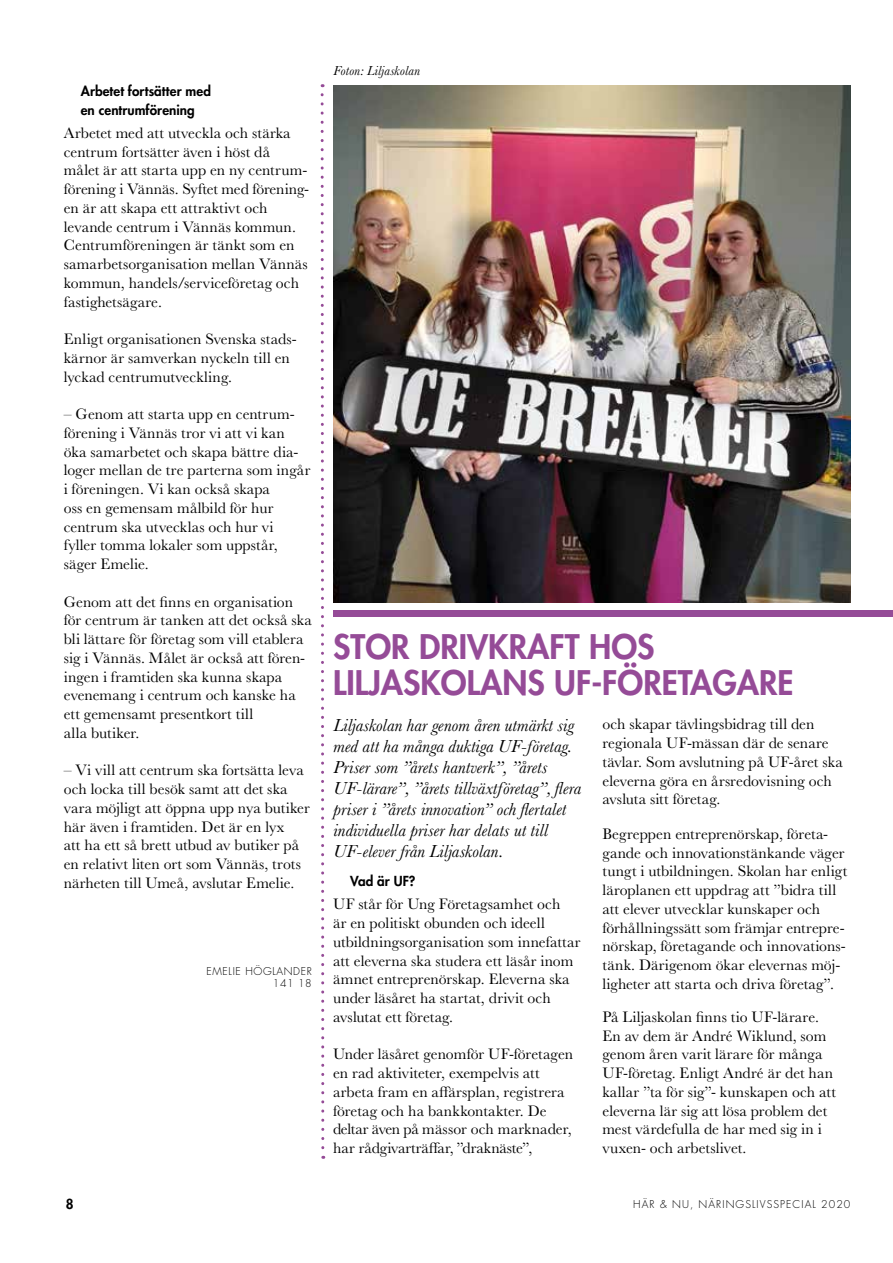
<style>
.page{position:relative;width:893px;height:1263px;background:#fff}
.page>*{position:absolute;margin:0;border:0;box-sizing:border-box;transform-origin:0 0}
.t1{font:800 33px/36px "Futura Std";color:#954b97}
.t2{font:italic 18px/21px "Baskerville MT Std";letter-spacing:.01em;color:#000}
.t3{font:15.75px/18.8px "Baskerville MT Std";letter-spacing:.005em;color:#000}
.t4{font:800 13.5px/18.8px "Futura Std";letter-spacing:.005em;color:#000}
.t5{font:italic 13.5px "Baskerville MT Std";letter-spacing:.015em;color:#000}
.t6{font:300 10.5px "Futura Std";letter-spacing:.1em;color:#000}
.t7{font:300 10.5px/12px "Futura Std";letter-spacing:.06em;color:#000;text-align:right}
</style>
<div class="page">
<img style="left:333px;top:85px;width:517px;height:517px">
<div style="left:333px;top:610px;width:560px;height:7px;background:#954b97"></div>
<svg style="left:320px;top:84px;width:6px;height:1075px"></svg>
<p class="t4" style="left:81px;top:82px;width:132px">Arbetet fortsätter med en centrumförening</p>
<p class="t3" style="left:64px;top:123px;width:247px">Arbetet med att utveckla och stärka centrum fortsätter även i höst då målet är att starta upp en ny centrum&shy;förening i Vännäs. Syftet med förening&shy;en är att skapa ett attraktivt och levande centrum i Vännäs kommun.<br>Centrumföreningen är tänkt som en samarbetsorganisation mellan Vännäs kommun, handels/serviceföretag och fastighetsägare.</p>
<p class="t3" style="left:64px;top:330px;width:235px">Enligt organisationen Svenska stads&shy;kärnor är samverkan nyckeln till en lyckad centrumutveckling.</p>
<p class="t3" style="left:64px;top:405px;width:248px">– Genom att starta upp en centrum&shy;förening i Vännäs tror vi att vi kan öka samarbetet och skapa bättre dia&shy;loger mellan de tre parterna som ingår i föreningen. Vi kan också skapa<br>oss en gemensam målbild för hur centrum ska utvecklas och hur vi<br>fyller tomma lokaler som uppstår, säger Emelie.</p>
<p class="t3" style="left:64px;top:592px;width:249px">Genom att det finns en organisation för centrum är tanken att det också ska bli lättare för företag som vill etablera sig i Vännäs. Målet är också att fören&shy;ingen i framtiden ska kunna skapa evenemang i centrum och kanske ha ett gemensamt presentkort till<br>alla butiker.</p>
<p class="t3" style="left:64px;top:761px;width:248px">– Vi vill att centrum ska fortsätta leva och locka till besök samt att det ska vara möjligt att öppna upp nya butiker här även i framtiden. Det är en lyx<br>att ha ett så brett utbud av butiker på en relativt liten ort som Vännäs, trots närheten till Umeå, avslutar Emelie.</p>
<p class="t7" style="left:207px;top:965px;width:107px">EMELIE HÖGLANDER<br>141 18</p>
<p class="t5" style="left:333px;top:63px;width:88px">Foton: Liljaskolan</p>
<h1 class="t1" style="left:333px;top:629px;width:462px">STOR DRIVKRAFT HOS<br>LILJASKOLANS UF-FÖRETAGARE</h1>
<p class="t2" style="left:333px;top:714px;width:249px">Liljaskolan har genom åren utmärkt sig med att ha många duktiga UF-företag.<br>Priser som ”årets hantverk”, ”årets UF-lärare”, ”årets tillväxtföretag”, flera priser i ”årets innovation” och flertalet individuella priser har delats ut till UF-elever från Liljaskolan.</p>
<p class="t4" style="left:350px;top:872px;width:67px">Vad är UF?</p>
<p class="t3" style="left:333px;top:895px;width:249px">UF står för Ung Företagsamhet och<br>är en politiskt obunden och ideell utbildningsorganisation som innefattar att eleverna ska studera ett läsår inom ämnet entreprenörskap. Eleverna ska under läsåret ha startat, drivit och avslutat ett företag.</p>
<p class="t3" style="left:333px;top:1045px;width:242px">Under läsåret genomför UF-företagen en rad aktiviteter, exempelvis att arbeta fram en affärsplan, registrera företag och ha bankkontakter. De deltar även på mässor och marknader, har rådgivarträffar, ”draknäste”,</p>
<p class="t3" style="left:602px;top:715px;width:242px">och skapar tävlingsbidrag till den regionala UF-mässan där de senare tävlar. Som avslutning på UF-året ska eleverna göra en årsredovisning och avsluta sitt företag.</p>
<p class="t3" style="left:602px;top:824px;width:246px">Begreppen entreprenörskap, företa&shy;gande och innovationstänkande väger tungt i utbildningen. Skolan har enligt läroplanen ett uppdrag att ”bidra till att elever utvecklar kunskaper och förhållningssätt som främjar entrepre&shy;nörskap, företagande och innovations&shy;tänk. Därigenom ökar elevernas möj&shy;ligheter att starta och driva företag”.</p>
<p class="t3" style="left:602px;top:1007px;width:235px">På Liljaskolan finns tio UF-lärare.<br>En av dem är André Wiklund, som genom åren varit lärare för många UF-företag. Enligt André är det han kallar ”ta för sig”- kunskapen och att eleverna lär sig att lösa problem det mest värdefulla de har med sig in i vuxen- och arbetslivet.</p>
<p class="t4" style="left:66px;top:1194px;width:9px">8</p>
<p class="t6" style="left:633px;top:1198px;width:219px">HÄR &amp; NU, NÄRINGSLIVSSPECIAL 2020</p>
</div>
